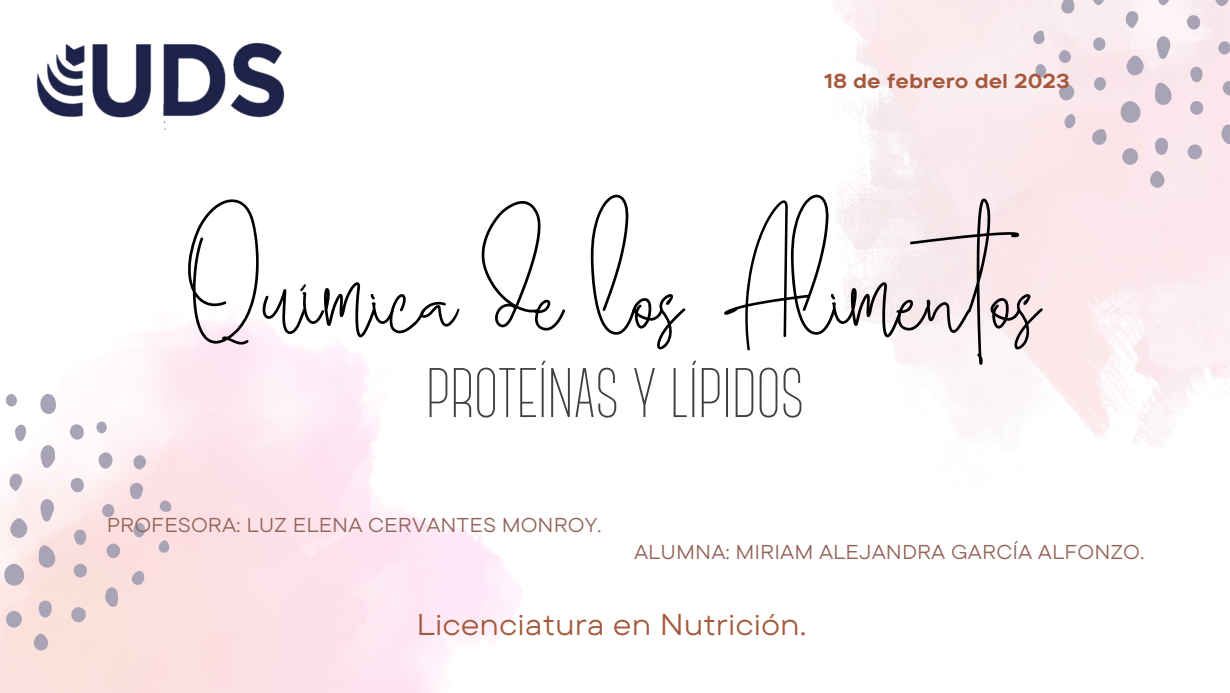
<style>
.page{position:relative;width:1230px;height:693px;background:#fff}
.page>*{position:absolute;margin:0;border:0;box-sizing:border-box;transform-origin:0 0}
.t1{font:104.6px "Brilliant Signature 3 regular";color:#000}
.t2{font:300 70px "Canter";color:#403f42}
.t3{font:30px "TT Commons Pro Exp";color:#a5593c}
.t4{font:20px "TT Commons Pro Exp";color:#926358}
.t5{font:700 20px "TT Commons Pro Exp";color:#a5593c}
</style>
<div class="page">
<div style="left:1121px;top:101px;width:20px;height:22px;background:#a9a3b6;border-radius:50%"></div>
<svg style="left:1155px;top:82px;width:17px;height:24px"></svg>
<svg style="left:1156px;top:0;width:16px;height:6px"></svg>
<svg style="left:1127px;top:55px;width:17px;height:20px"></svg>
<svg style="left:1157px;top:36px;width:13px;height:24px"></svg>
<div style="left:1122px;top:148px;width:16px;height:17px;background:#a9a3b6;border-radius:50%"></div>
<svg style="left:1220px;top:124px;width:10px;height:21px"></svg>
<svg style="left:1059px;top:84px;width:15px;height:17px"></svg>
<svg style="left:1150px;top:171px;width:15px;height:17px"></svg>
<svg style="left:1061px;top:0;width:13px;height:14px"></svg>
<svg style="left:1092px;top:129px;width:15px;height:16px"></svg>
<svg style="left:1155px;top:138px;width:13px;height:17px"></svg>
<svg style="left:1215px;top:0;width:14px;height:6px"></svg>
<div style="left:1188px;top:144px;width:14px;height:15px;background:#a9a3b6;border-radius:50%"></div>
<svg style="left:1126px;top:11px;width:12px;height:18px"></svg>
<svg style="left:1223px;top:81px;width:7px;height:14px"></svg>
<svg style="left:1187px;top:15px;width:13px;height:15px"></svg>
<svg style="left:1190px;top:67px;width:13px;height:15px"></svg>
<div style="left:1190px;top:101px;width:13px;height:14px;background:#a9a3b6;border-radius:50%"></div>
<svg style="left:1093px;top:0;width:12px;height:5px"></svg>
<div style="left:1218px;top:41px;width:12px;height:14px;background:#a9a3b6;border-radius:50%"></div>
<div style="left:1094px;top:77px;width:12px;height:14px;background:#a9a3b6;border-radius:50%"></div>
<div style="left:1093px;top:37px;width:13px;height:14px;background:#a9a3b6;border-radius:50%"></div>
<div style="left:1059px;top:50px;width:12px;height:13px;background:#a9a3b6;border-radius:50%"></div>
<svg style="left:1065px;top:114px;width:10px;height:15px"></svg>
<svg style="left:1033px;top:30px;width:12px;height:14px"></svg>
<div style="left:1035px;top:64px;width:11px;height:13px;background:#a9a3b6;border-radius:50%"></div>
<div style="left:4px;top:564px;width:20px;height:22px;background:#a9a3b6;border-radius:50%"></div>
<svg style="left:39px;top:545px;width:17px;height:23px"></svg>
<svg style="left:40px;top:445px;width:16px;height:24px"></svg>
<svg style="left:10px;top:518px;width:17px;height:20px"></svg>
<svg style="left:40px;top:393px;width:16px;height:21px"></svg>
<svg style="left:40px;top:499px;width:14px;height:24px"></svg>
<div style="left:6px;top:611px;width:16px;height:17px;background:#a9a3b6;border-radius:50%"></div>
<svg style="left:104px;top:586px;width:14px;height:22px"></svg>
<svg style="left:34px;top:634px;width:14px;height:17px"></svg>
<svg style="left:38px;top:600px;width:14px;height:18px"></svg>
<div style="left:99px;top:452px;width:14px;height:17px;background:#a9a3b6;border-radius:50%"></div>
<div style="left:71px;top:607px;width:15px;height:15px;background:#a9a3b6;border-radius:50%"></div>
<svg style="left:130px;top:482px;width:14px;height:17px"></svg>
<div style="left:70px;top:424px;width:14px;height:16px;background:#a9a3b6;border-radius:7px"></div>
<svg style="left:9px;top:473px;width:13px;height:18px"></svg>
<div style="left:106px;top:544px;width:14px;height:14px;background:#a9a3b6;border-radius:50%"></div>
<svg style="left:71px;top:478px;width:13px;height:14px"></svg>
<svg style="left:73px;top:529px;width:13px;height:16px"></svg>
<div style="left:74px;top:564px;width:13px;height:14px;background:#a9a3b6;border-radius:50%"></div>
<svg style="left:15px;top:424px;width:11px;height:18px"></svg>
<svg style="left:133px;top:455px;width:13px;height:14px"></svg>
<svg style="left:132px;top:571px;width:12px;height:14px"></svg>
<div style="left:133px;top:523px;width:12px;height:14px;background:#a9a3b6;border-radius:50%"></div>
<div style="left:102px;top:504px;width:12px;height:13px;background:#a9a3b6;border-radius:50%"></div>
<div style="left:6px;top:394px;width:11px;height:13px;background:#a9a3b6;border-radius:50%"></div>
<svg style="left:160px;top:501px;width:12px;height:11px"></svg>
<svg style="left:158px;top:540px;width:12px;height:13px"></svg>
<div style="left:96px;top:422px;width:11px;height:11px;background:#a9a3b6;border-radius:50%"></div>
<img style="left:36px;top:42px;width:249px;height:88px">
<p class="t5" style="left:824px;top:68px;width:248px">18 de febrero del 2023</p>
<h1 class="t1" style="left:188px;top:247px;width:891px">Química de los Alimentos</h1>
<h2 class="t2" style="left:426px;top:365px;width:380px">PROTEÍNAS Y LÍPIDOS</h2>
<p class="t4" style="left:107px;top:512px;width:496px">PROFESORA: LUZ ELENA CERVANTES MONROY.</p>
<p class="t4" style="left:634px;top:539px;width:512px">ALUMNA: MIRIAM ALEJANDRA GARCÍA ALFONZO.</p>
<h3 class="t3" style="left:417px;top:605px;width:391px">Licenciatura en Nutrición.</h3>
</div>
